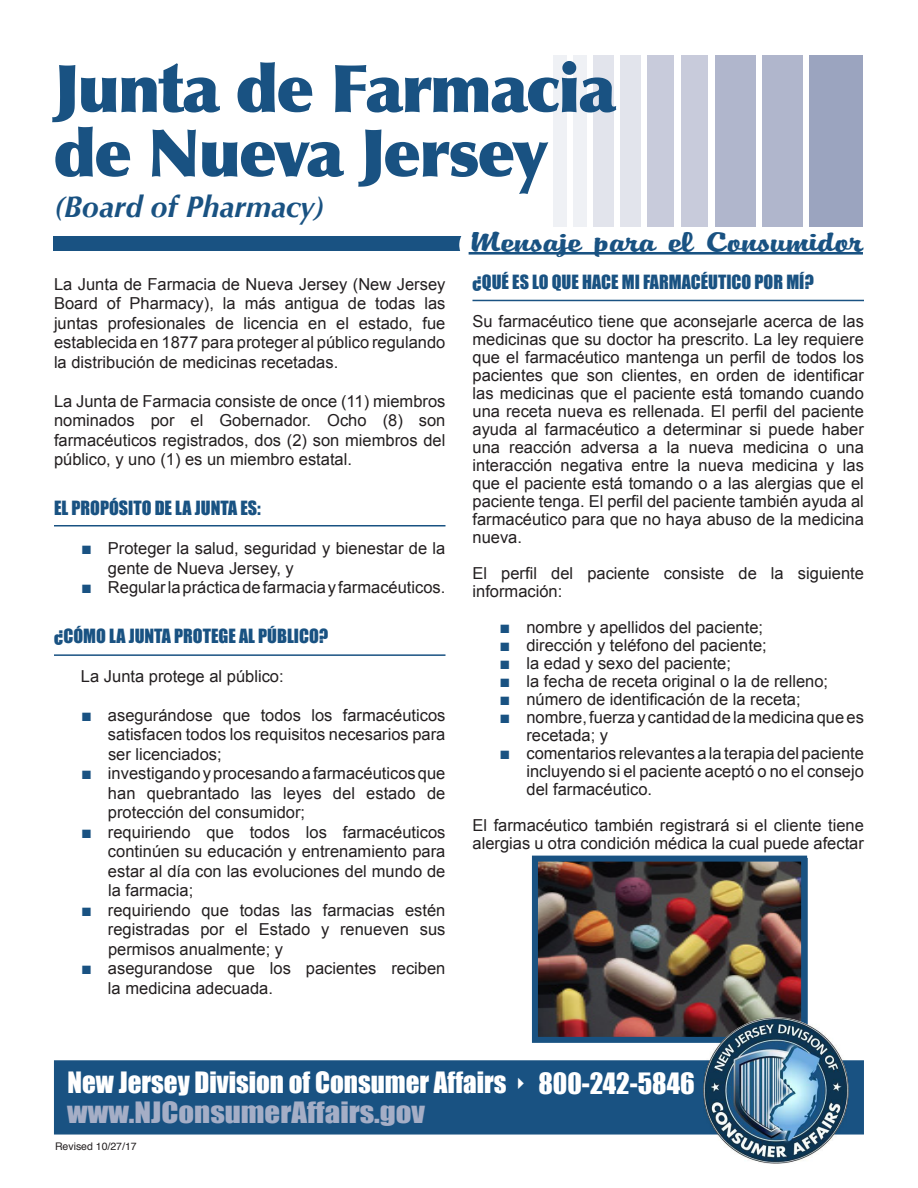
<style>
.page{position:relative;width:918px;height:1188px;background:#fff}
.page>*{position:absolute;margin:0;border:0;box-sizing:border-box;transform-origin:0 0}
.t1{font:900 66px/64.5px "Optima";letter-spacing:-.03em;color:#195282}
.t2{font:italic 700 30px "Optima";color:#195282}
.t3{font:29.7px "PT Dog ear";letter-spacing:-.01em;color:#195282;scale:1.61 1}
.t4{font:27px/29.2px "Impact";color:#fff}
.t5{font:18px "Impact";color:#195282}
.t6{font:16.5px/19.5px "Arial";color:#231f20;text-align:justify}
.t7{font:10.5px "Helvetica";color:#231f20}
.s1{font-size:18px;color:#195282}
.s2{color:#a5aec6}
</style>
<div class="page">
<div style="left:53px;top:236px;width:412px;height:15px;background:#195282"></div>
<div style="left:715px;top:55px;width:40px;height:171px;background:#b0b6cc"></div>
<div style="left:681px;top:55px;width:27px;height:171px;background:#c8cbdb"></div>
<div style="left:620px;top:55px;width:21px;height:171px;background:#e2e4ec"></div>
<div style="left:573px;top:55px;width:14px;height:171px;background:#eff1f5"></div>
<div style="left:809px;top:55px;width:54px;height:171px;background:#9ba4bf"></div>
<div style="left:762px;top:55px;width:41px;height:171px;background:#b0b6cc"></div>
<div style="left:647px;top:55px;width:27px;height:171px;background:#c8cbdb"></div>
<div style="left:593px;top:55px;width:21px;height:171px;background:#e2e4ec"></div>
<div style="left:553px;top:55px;width:13px;height:171px;background:#eff1f5"></div>
<div style="left:461px;top:229px;width:401px;height:33px;background:#fff;border-radius:16px"></div>
<div style="left:459px;top:227px;width:404px;height:37px;border:3px solid #fff;border-radius:16px"></div>
<hr style="left:469px;top:252px;width:394px;height:3px;background:#195282">
<hr style="left:54px;top:525px;width:392px;height:1px;background:#195282">
<img style="left:539px;top:863px;width:261px;height:173px">
<div style="left:532px;top:856px;width:275px;height:187px;border:6px solid #195282"></div>
<hr style="left:54px;top:654px;width:392px;height:2px;background:#195282">
<div style="left:54px;top:1060px;width:810px;height:75px;background:#195282;border:2px solid #195282"></div>
<img style="left:703px;top:1018px;width:146px;height:145px">
<hr style="left:472px;top:300px;width:392px;height:1px;background:#195282">
<h1 class="t1" style="left:53px;top:57px;width:564px">Junta de Farmacia de Nueva Jersey</h1>
<h3 class="t3" style="left:469px;top:225px;width:246px">Mensaje para el Consumidor</h3>
<h2 class="t2" style="left:54px;top:189px;width:272px">(Board of Pharmacy)</h2>
<p class="t6" style="left:54px;top:274px;width:393px">La Junta de Farmacia de Nueva Jersey (New Jersey Board of Pharmacy), la más antigua de todas las juntas profesionales de licencia en el estado, fue establecida en 1877 para proteger al público regulando la distribución de medicinas recetadas.</p>
<p class="t6" style="left:54px;top:391px;width:393px">La Junta de Farmacia consiste de once (11) miembros nominados por el Gobernador. Ocho (8) son farmacéuticos registrados, dos (2) son miembros del público, y uno (1) es un miembro estatal.</p>
<p class="t5" style="left:54px;top:494px;width:208px">EL PROPÓSITO DE LA JUNTA ES:</p>
<p class="t6" style="left:108px;top:539px;width:339px;text-indent:-27px"><span class="s1">■</span> Proteger la salud, seguridad y bienestar de la gente de Nueva Jersey, y</p>
<p class="t6" style="left:81px;top:578px;width:366px"><span class="s1">■</span> Regular la práctica de farmacia y farmacéuticos.</p>
<p class="t5" style="left:54px;top:622px;width:276px">¿CÓMO LA JUNTA PROTEGE AL PÚBLICO?</p>
<p class="t6" style="left:81px;top:666px;width:204px">La Junta protege al público:</p>
<p class="t6" style="left:108px;top:705px;width:339px;text-indent:-27px"><span class="s1">■</span> asegurándose que todos los farmacéuticos satisfacen todos los requisitos necesarios para ser licenciados;</p>
<p class="t6" style="left:108px;top:764px;width:339px;text-indent:-27px"><span class="s1">■</span> investigando y procesando a farmacéuticos que han quebrantado las leyes del estado de protección del consumidor;</p>
<p class="t6" style="left:108px;top:822px;width:339px;text-indent:-27px"><span class="s1">■</span> requiriendo que todos los farmacéuticos continúen su educación y entrenamiento para estar al día con las evoluciones del mundo de la farmacia;</p>
<p class="t6" style="left:108px;top:900px;width:339px;text-indent:-27px"><span class="s1">■</span> requiriendo que todas las farmacias estén registradas por el Estado y renueven sus permisos anualmente; y</p>
<p class="t6" style="left:108px;top:959px;width:339px;text-indent:-27px"><span class="s1">■</span> asegurandose que los pacientes reciben la medicina adecuada.</p>
<p class="t5" style="left:472px;top:268px;width:343px">¿QUÉ ES LO QUE HACE MI FARMACÉUTICO POR MÍ?</p>
<p class="t6" style="left:472px;top:312px;width:393px;line-height:18px">Su farmacéutico tiene que aconsejarle acerca de las medicinas que su doctor ha prescrito. La ley requiere que el farmacéutico mantenga un perfil de todos los pacientes que son clientes, en orden de identificar las medicinas que el paciente está tomando cuando una receta nueva es rellenada. El perfil del paciente ayuda al farmacéutico a determinar si puede haber una reacción adversa a la nueva medicina o una interacción negativa entre la nueva medicina y las que el paciente está tomando o a las alergias que el paciente tenga. El perfil del paciente también ayuda al farmacéutico para que no haya abuso de la medicina nueva.</p>
<p class="t6" style="left:472px;top:564px;width:393px;line-height:18px">El perfil del paciente consiste de la siguiente información:</p>
<p class="t6" style="left:500px;top:618px;width:265px"><span class="s1">■</span> nombre y apellidos del paciente;</p>
<p class="t6" style="left:500px;top:636px;width:269px"><span class="s1">■</span> dirección y teléfono del paciente;</p>
<p class="t6" style="left:500px;top:654px;width:233px"><span class="s1">■</span> la edad y sexo del paciente;</p>
<p class="t6" style="left:500px;top:672px;width:330px"><span class="s1">■</span> la fecha de receta original o la de relleno;</p>
<p class="t6" style="left:500px;top:690px;width:303px"><span class="s1">■</span> número de identificación de la receta;</p>
<p class="t6" style="left:526px;top:708px;width:339px;line-height:18px;text-indent:-27px"><span class="s1">■</span> nombre, fuerza y cantidad de la medicina que es recetada; y</p>
<p class="t6" style="left:526px;top:744px;width:339px;line-height:18px;text-indent:-27px"><span class="s1">■</span> comentarios relevantes a la terapia del paciente incluyendo si el paciente aceptó o no el consejo del farmacéutico.</p>
<p class="t6" style="left:473px;top:816px;width:393px;line-height:18px">El farmacéutico también registrará si el cliente tiene alergias u otra condición médica la cual puede afectar</p>
<h3 class="t4" style="left:67px;top:1067px;width:629px">New Jersey Division of Consumer Affairs ✔ 800-242-5846 <span class="s2">www.NJConsumerAffairs.gov</span></h3>
<p class="t7" style="left:55px;top:1138px;width:83px">Revised 10/27/17</p>
</div>
